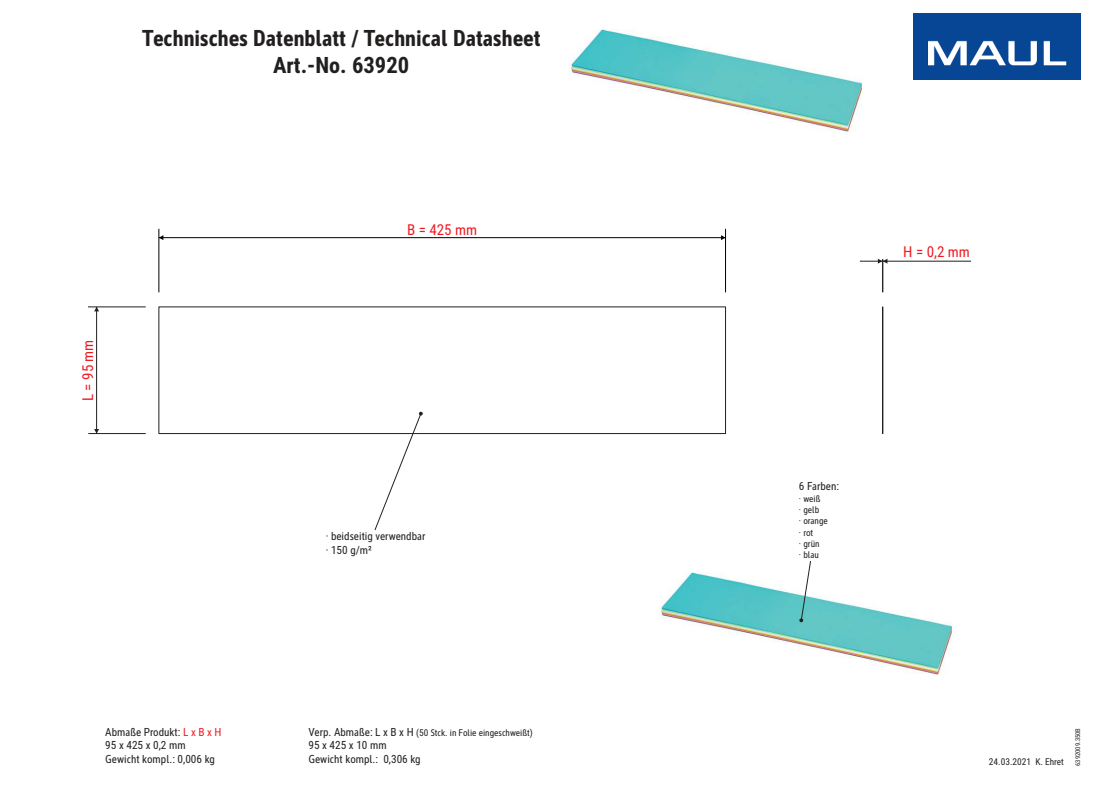
<style>
.page{position:relative;width:1120px;height:792px;background:#fff}
.page>*{position:absolute;margin:0;border:0;box-sizing:border-box;transform-origin:0 0}
.t1{font:700 condensed 22.6px/27.1px "MAUL";color:#221f1f;text-align:center}
.t2{font:condensed 15.1px "MAUL";color:#ed1c24}
.t3{font:condensed 11.3px/13.5px "MAUL";color:#221f1f}
.t4{font:condensed 9.4px/11.3px "MAUL";color:#221f1f}
.t5{font:condensed 6.6px "MAUL";color:#221f1f}
.s1{color:#ed1c24}
.s2{font-size:11.3px}
</style>
<div class="page">
<hr style="left:159px;top:229px;width:1px;height:63px;background:#000">
<hr style="left:159px;top:237px;width:567px;height:1px;background:#000">
<svg style="left:159px;top:235px;width:4px;height:5px"></svg>
<hr style="left:725px;top:229px;width:1px;height:63px;background:#000">
<div style="left:882px;top:307px;width:1px;height:127px;border:1px solid #221f1f"></div>
<svg style="left:375px;top:412px;width:48px;height:118px"></svg>
<hr style="left:88px;top:307px;width:58px;height:1px;background:#221f1f">
<hr style="left:88px;top:433px;width:58px;height:1px;background:#221f1f">
<hr style="left:96px;top:307px;width:1px;height:127px;background:#221f1f">
<svg style="left:94px;top:307px;width:5px;height:4px"></svg>
<svg style="left:94px;top:429px;width:5px;height:5px"></svg>
<hr style="left:882px;top:259px;width:1px;height:33px;background:#221f1f">
<hr style="left:883px;top:259px;width:1px;height:33px;background:#221f1f">
<hr style="left:883px;top:261px;width:88px;height:1px;background:#221f1f">
<svg style="left:860px;top:259px;width:27px;height:5px"></svg>
<div style="left:159px;top:307px;width:567px;height:127px;border:1px solid #221f1f"></div>
<img style="left:913px;top:13px;width:167px;height:66px">
<img style="left:570px;top:30px;width:292px;height:102px">
<img style="left:660px;top:573px;width:292px;height:102px">
<svg style="left:799px;top:561px;width:12px;height:61px"></svg>
<h1 class="t1" style="left:142px;top:24px;width:400px">Technisches Datenblatt / Technical Datasheet<br>Art.-No. 63920</h1>
<h2 class="t2" style="left:77px;top:401px;width:63px;rotate:-90deg">L = 95 mm</h2>
<h2 class="t2" style="left:407px;top:219px;width:72px">B = 425 mm</h2>
<p class="t3" style="left:326px;top:529px;width:101px">· beidseitig verwendbar · 150 g/m²</p>
<p class="t3" style="left:105px;top:725px;width:118px">Abmaße Produkt: <span class="s1">L x B x H<br></span>95 x 425 x 0,2 mm<br>Gewicht kompl.: 0,006 kg</p>
<p class="t4" style="left:308px;top:727px;width:226px"><span class="s2">Verp. Abmaße: L x B x H</span> (50 Stck. in Folie eingeschweißt)</p>
<p class="t3" style="left:308px;top:738px;width:114px">95 x 425 x 10 mm<br>Gewicht kompl.: 0,306 kg</p>
<h2 class="t2" style="left:903px;top:241px;width:68px">H = 0,2 mm</h2>
<p class="t3" style="left:799px;top:479px;width:42px">6 Farben:</p>
<p class="t4" style="left:799px;top:493px;width:30px">· weiß<br>· gelb<br>· orange · rot<br>· grün<br>· blau</p>
<p class="t4" style="left:989px;top:756px;width:76px">24.03.2021 K. Ehret</p>
<p class="t5" style="left:1073px;top:766px;width:39px;rotate:-90deg">6392009.350B</p>
</div>
